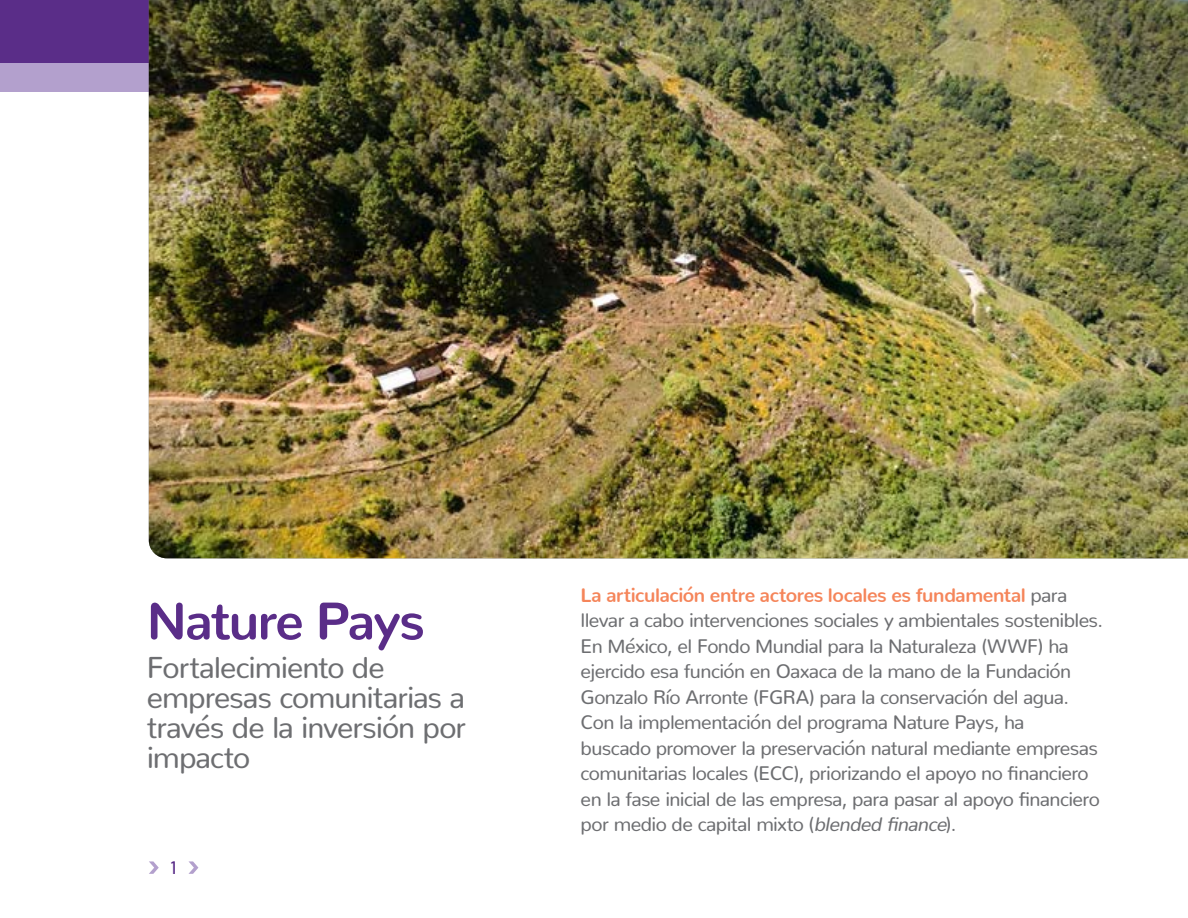
<style>
.page{position:relative;width:1188px;height:918px;background:#fff}
.page>*{position:absolute;margin:0;border:0;box-sizing:border-box;transform-origin:0 0}
.t1{font:700 52.5px "Nunito";letter-spacing:-.035em;color:#5a2d88}
.t2{font:30px/30px "Nunito";letter-spacing:-.03em;color:#6d6e71}
.t3{font:19.5px/25.5px "Nunito";letter-spacing:-.03em;color:#6d6e71}
.t4{font:500 semi-condensed 18px "Barlow";color:#5a2d88}
.s1{font-weight:700;color:#f5855a}
.s2{font-style:italic}
</style>
<div class="page">
<svg style="left:189px;top:861px;width:9px;height:13px"></svg>
<svg style="left:149px;top:861px;width:10px;height:13px"></svg>
<div style="left:0;top:0;width:176px;height:64px;background:#5a2d88"></div>
<div style="left:0;top:64px;width:176px;height:28px;background:#b3a0cd"></div>
<img style="left:149px;top:0;width:1039px;height:558px">
<h1 class="t1" style="left:147px;top:574px;width:280px">Nature Pays</h1>
<h2 class="t2" style="left:147px;top:649px;width:321px">Fortalecimiento de empresas comunitarias a través de la inversión por impacto</h2>
<p class="t4" style="left:171px;top:856px;width:7px">1</p>
<p class="t3" style="left:581px;top:580px;width:524px"><span class="s1">La articulación entre actores locales es fundamental</span> para llevar a cabo intervenciones sociales y ambientales sostenibles.<br>En México, el Fondo Mundial para la Naturaleza (WWF) ha ejercido esa función en Oaxaca de la mano de la Fundación Gonzalo Río Arronte (FGRA) para la conservación del agua.<br>Con la implementación del programa Nature Pays, ha<br>buscado promover la preservación natural mediante empresas comunitarias locales (ECC), priorizando el apoyo no financiero en la fase inicial de las empresa, para pasar al apoyo financiero por medio de capital mixto (<span class="s2">blended finance</span>).</p>
</div>
